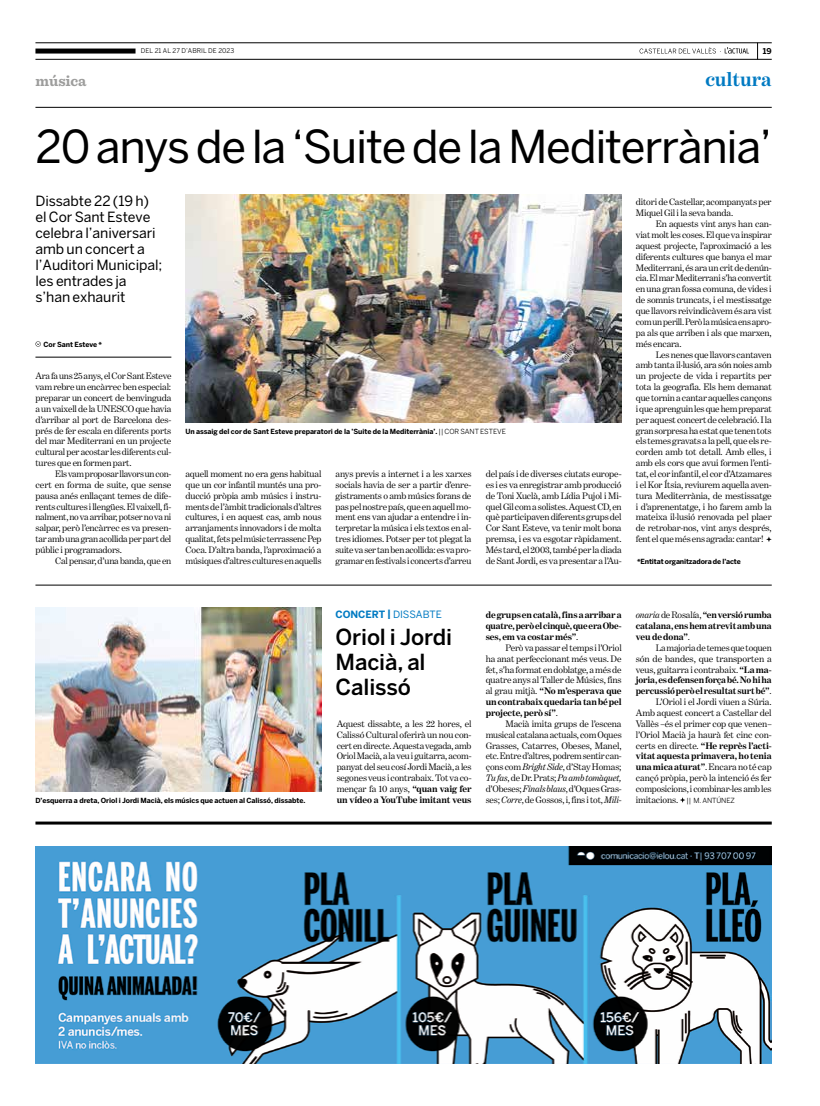
<style>
.page{position:relative;width:820px;height:1106px;background:#fff}
.page>*{position:absolute;margin:0;border:0;box-sizing:border-box;transform-origin:0 0}
.t1{font:45px "Benton Sans";letter-spacing:-.03em;color:#000}
.t2{font:500 22px/25px "Benton Sans";letter-spacing:-.01em;color:#000}
.t3{font:700 20px "Benton Modern One";letter-spacing:-.005em;color:#007ac2}
.t4{font:700 15px "Sentinel";letter-spacing:-.005em;color:#9d9d9c}
.t5{font:14px/16px "Benton Sans";letter-spacing:-.005em;color:#000}
.t6{font:700 10px "Benton Sans";letter-spacing:-.01em;color:#007ac2}
.t7{font:9.5px/10.9px "Benton Modern One";letter-spacing:-.015em;color:#000;text-align:justify}
.t8{font:700 9.5px/10.9px "Benton Modern One";letter-spacing:-.015em;color:#000;text-align:justify}
.t9{font:700 8px "Benton Sans";color:#000}
.t10{font:700 7px "Benton Sans";letter-spacing:-.01em;color:#000}
.t11{font:6.5px "Benton Sans";letter-spacing:.005em;color:#000}
.s1{font-weight:400}
.s2{font-weight:700}
.s3{font-style:italic}
.s4{font-weight:400;font-style:italic}
.s5{font-family:"Benton Sans";font-size:7px}
</style>
<div class="page">
<svg style="left:757px;top:44px;width:1px;height:15px"></svg>
<svg style="left:639px;top:47px;width:109px;height:7px"></svg>
<hr style="left:35px;top:107px;width:736px;height:1px;background:#000">
<hr style="left:35px;top:43px;width:736px;height:1px;background:#000">
<hr style="left:35px;top:59px;width:736px;height:1px;background:#000">
<div style="left:35px;top:49px;width:100px;height:5px;background:#000"></div>
<hr style="left:35px;top:821px;width:736px;height:3px;background:#000">
<hr style="left:35px;top:584px;width:736px;height:1px;background:#000">
<img style="left:185px;top:195px;width:436px;height:228px">
<img style="left:35px;top:607px;width:286px;height:185px">
<svg style="left:680px;top:797px;width:5px;height:5px"></svg>
<hr style="left:35px;top:357px;width:136px;height:1px;background:#000">
<svg style="left:35px;top:341px;width:6px;height:6px"></svg>
<svg style="left:766px;top:536px;width:5px;height:6px"></svg>
<img style="left:35px;top:846px;width:736px;height:217px">
<p class="t11" style="left:141px;top:47px;width:95px">DEL 21 AL 27 D’ABRIL DE 2023</p>
<p class="t9" style="left:762px;top:46px;width:10px">19</p>
<h3 class="t4" style="left:35px;top:69px;width:52px">música</h3>
<h3 class="t3" style="left:705px;top:68px;width:68px">cultura</h3>
<h1 class="t1" style="left:35px;top:120px;width:737px">20 anys de la ‘Suite de la Mediterrània’</h1>
<h3 class="t5" style="left:35px;top:193px;width:128px">Dissabte 22 (19 h) el Cor Sant Esteve celebra l’aniversari amb un concert a l’Auditori Municipal; les entrades ja s’han exhaurit</h3>
<p class="t7" style="left:635px;top:197px;width:137px">ditori de Castellar, acompanyats per<br>Miquel Gil i la seva banda.</p>
<p class="t7" style="left:635px;top:218px;width:137px;text-indent:20px">En aquests vint anys han can&shy;viat molt les coses. El que va inspirar aquest projecte, l’aproximació a les diferents cultures que banya el mar Mediterrani, és ara un crit de denún&shy;cia. El mar Mediterrani s’ha convertit en una gran fossa comuna, de vides i de somnis truncats, i el mestissatge que llavors reivindicàvem és ara vist com un perill. Però la música ens apro&shy;pa als que arriben i als que marxen, més encara.</p>
<p class="t7" style="left:635px;top:349px;width:137px;text-indent:20px">Les nenes que llavors cantaven amb tanta il·lusió, ara són noies amb un projecte de vida i repartits per tota la geografia. Els hem demanat que tornin a cantar aquelles cançons i que aprenguin les que hem preparat per aquest concert de celebració. I la gran sorpresa ha estat que tenen tots els temes gravats a la pell, que els re&shy;corden amb tot detall. Amb elles, i amb els cors que avui formen l’enti&shy;tat, el cor infantil, el cor d’Atzamares i el Kor Ítsia, reviurem aquella aven&shy;tura Mediterrània, de mestissatge i d’aprenentatge, i ho farem amb la mateixa il·lusió renovada pel plaer de retrobar-nos, vint anys després, fent el que més ens agrada: cantar!</p>
<p class="t10" style="left:637px;top:557px;width:105px">*Entitat organitzadora de l’acte</p>
<p class="t10" style="left:43px;top:340px;width:60px">Cor Sant Esteve *</p>
<p class="t7" style="left:35px;top:370px;width:137px">Ara fa uns 25 anys, el Cor Sant Esteve vam rebre un encàrrec ben especial: preparar un concert de benvinguda a un vaixell de la UNESCO que havia d’arribar al port de Barcelona des&shy;prés de fer escala en diferents ports del mar Mediterrani en un projecte cultural per acostar les diferents cul&shy;tures que en formen part.</p>
<p class="t7" style="left:35px;top:468px;width:137px;text-indent:20px">Els vam proposar llavors un con&shy;cert en forma de suite, que sense pausa anés enllaçant temes de dife&shy;rents cultures i llengües. El vaixell, fi&shy;nalment, no va arribar, potser no va ni salpar, però l’encàrrec es va presen&shy;tar amb una gran acollida per part del públic i programadors.</p>
<p class="t7" style="left:55px;top:555px;width:117px">Cal pensar, d’una banda, que en</p>
<p class="t10" style="left:185px;top:427px;width:322px">Un assaig del cor de Sant Esteve preparatori de la ’Suite de la Mediterrània’. <span class="s1">|| COR SANT ESTEVE</span></p>
<p class="t7" style="left:185px;top:468px;width:137px">aquell moment no era gens habitual que un cor infantil muntés una pro&shy;ducció pròpia amb músics i instru&shy;ments de l’àmbit tradicionals d’altres cultures, i en aquest cas, amb nous arranjaments innovadors i de molta qualitat, fets pel músic terrassenc Pep Coca. D’altra banda, l’aproximació a músiques d’altres cultures en aquells</p>
<p class="t7" style="left:335px;top:468px;width:137px">anys previs a internet i a les xarxes socials havia de ser a partir d’enre&shy;gistraments o amb músics forans de pas pel nostre país, que en aquell mo&shy;ment ens van ajudar a entendre i in&shy;terpretar la música i els textos en al&shy;tres idiomes. Potser per tot plegat la suite va ser tan ben acollida: es va pro&shy;gramar en festivals i concerts d’arreu</p>
<p class="t7" style="left:485px;top:468px;width:137px">del país i de diverses ciutats europe&shy;es i es va enregistrar amb producció de Toni Xuclà, amb Lídia Pujol i Mi&shy;quel Gil com a solistes. Aquest CD, en què participaven diferents grups del Cor Sant Esteve, va tenir molt bona premsa, i es va esgotar ràpidament.<br>Més tard, el 2003, també per la diada de Sant Jordi, es va presentar a l’Au-</p>
<p class="t10" style="left:35px;top:796px;width:271px">D’esquerra a dreta, Oriol i Jordi Macià, els músics que actuen al Calissó, dissabte.</p>
<p class="t6" style="left:335px;top:608px;width:108px">CONCERT | <span class="s1">DISSABTE</span></p>
<h2 class="t2" style="left:335px;top:624px;width:118px">Oriol i Jordi<br>Macià, al<br>Calissó</h2>
<p class="t7" style="left:336px;top:718px;width:136px">Aquest dissabte, a les 22 hores, el Calissó Cultural oferirà un nou con&shy;cert en directe. Aquesta vegada, amb Oriol Macià, a la veu i guitarra, acom&shy;panyat del seu cosí Jordi Macià, a les segones veus i contrabaix. Tot va co&shy;mençar fa 10 anys, <span class="s2">“quan vaig fer un vídeo a YouTube imitant veus</span></p>
<p class="t8" style="left:485px;top:609px;width:137px">de grups en català, fins a arribar a quatre, però el cinquè, que era Obe&shy;ses, em va costar més”<span class="s1">.</span></p>
<p class="t7" style="left:485px;top:642px;width:137px;text-indent:20px">Però va passar el temps i l’Oriol ha anat perfeccionant més veus. De fet, s’ha format en doblatge, a més de quatre anys al Taller de Músics, fins al grau mitjà. <span class="s2">“No m’esperava que un contrabaix quedaria tan bé pel projecte, però sí”</span>.</p>
<p class="t7" style="left:485px;top:718px;width:137px;text-indent:20px">Macià imita grups de l’escena musical catalana actuals, com Oques Grasses, Catarres, Obeses, Manel, etc. Entre d’altres, podrem sentir can&shy;çons com <span class="s3">Bright Side</span>, d’Stay Homas; <span class="s3">Tu fas</span>, de Dr. Prats; <span class="s3">Pa amb tomàquet, </span>d’Obeses; <span class="s3">Finals blaus</span>, d’Oques Gras&shy;ses; <span class="s3">Corre</span>,de Gossos, i, fins i tot, <span class="s3">Mili-</span></p>
<p class="t8" style="left:635px;top:609px;width:137px"><span class="s4">onaria</span> <span class="s1">de Rosalía,</span> “en versió rumba catalana, ens hem atrevit amb una veu de dona”<span class="s1">.</span></p>
<p class="t7" style="left:655px;top:642px;width:117px">La majoria de temes que toquen</p>
<p class="t7" style="left:635px;top:653px;width:137px">són de bandes, que transporten a</p>
<p class="t7" style="left:635px;top:663px;width:137px">veus, guitarra i contrabaix. <span class="s2">“La ma-</span></p>
<p class="t8" style="left:635px;top:674px;width:137px">joria, es defensen força bé. No hi ha</p>
<p class="t8" style="left:635px;top:685px;width:137px">percussió però el resultat surt bé”<span class="s1">.</span></p>
<p class="t7" style="left:655px;top:696px;width:117px">L’Oriol i el Jordi viuen a Súria.</p>
<p class="t7" style="left:635px;top:707px;width:137px">Amb aquest concert a Castellar del</p>
<p class="t7" style="left:635px;top:718px;width:137px">Vallès –és el primer cop que venen–</p>
<p class="t7" style="left:635px;top:729px;width:137px">l’Oriol Macià ja haurà fet cinc con-</p>
<p class="t8" style="left:635px;top:739px;width:137px"><span class="s1">certs en directe.</span> “He reprès l’acti-</p>
<p class="t8" style="left:635px;top:750px;width:137px">vitat aquesta primavera, ho tenia</p>
<p class="t8" style="left:635px;top:761px;width:137px">una mica aturat”<span class="s1">. Encara no té cap</span></p>
<p class="t7" style="left:635px;top:772px;width:137px">cançó pròpia, però la intenció és fer</p>
<p class="t7" style="left:635px;top:783px;width:137px">composicions, i combinar-les amb les</p>
<p class="t7" style="left:635px;top:794px;width:100px">imitacions. <span class="s5">|| M. ANTÚNEZ</span></p>
</div>
